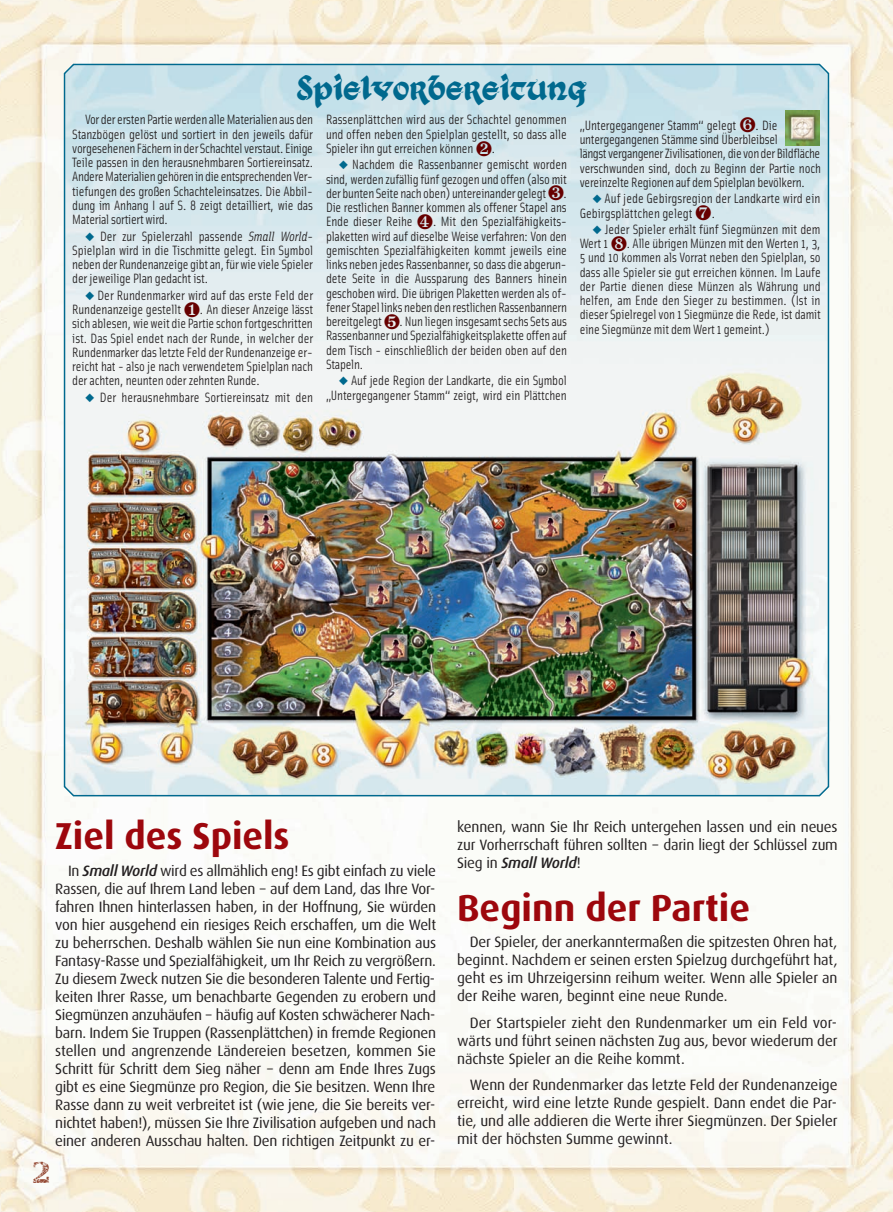
<style>
.page{position:relative;width:893px;height:1212px;background:#fff}
.page>*{position:absolute;margin:0;border:0;box-sizing:border-box;transform-origin:0 0}
.t1{font:700 37.5px "Dax";color:#9d070d}
.t2{font:37.5px "Kingthings Xander";color:#00698e}
.t3{font:27px "JI Hidden Vines";color:#954a35}
.t4{font:15px/18px "Dax";letter-spacing:-.005em;color:#231f20;text-align:justify}
.t5{font:13.5px/14.2px "Solex";letter-spacing:-.015em;color:#231f20;text-align:justify}
.s1{color:#00698e}
.s2{font-style:italic}
.s3{color:#600}
.s4{font-weight:500;font-style:italic}
</style>
<div class="page">
<img style="left:0;top:0;width:893px;height:1212px">
<img style="left:64px;top:64px;width:765px;height:732px">
<img style="left:785px;top:111px;width:34px;height:34px">
<h1 class="t2" style="left:296px;top:65px;width:292px">Spielvorbereitung</h1>
<p class="t5" style="left:72px;top:114px;width:243px;text-indent:13px">Vor der ersten Partie werden alle Materialien aus den Stanzbögen gelöst und sortiert in den jeweils dafür vorgesehenen Fächern in der Schachtel verstaut. Einige Teile passen in den herausnehmbaren Sortiereinsatz.<br>Andere Materialien gehören in die entsprechenden Ver&shy;tiefungen des großen Schachteleinsatzes. Die Abbil&shy;dung im Anhang I auf S. 8 zeigt detailliert, wie das Material sortiert wird.</p>
<p class="t5" style="left:72px;top:230px;width:242px;text-indent:13px"><span class="s1">◆</span> Der zur Spielerzahl passende <span class="s2">Small World</span>-Spielplan wird in die Tischmitte gelegt. Ein Symbol neben der Rundenanzeige gibt an, für wie viele Spieler der jeweilige Plan gedacht ist.</p>
<p class="t5" style="left:72px;top:289px;width:242px;text-indent:13px"><span class="s1">◆</span> Der Rundenmarker wird auf das erste Feld der Rundenanzeige gestellt <span class="s3">❶</span>. An dieser Anzeige lässt sich ablesen, wie weit die Partie schon fortgeschritten ist. Das Spiel endet nach der Runde, in welcher der Rundenmarker das letzte Feld der Rundenanzeige er&shy;reicht hat − also je nach verwendetem Spielplan nach der achten, neunten oder zehnten Runde.</p>
<p class="t5" style="left:85px;top:391px;width:230px"><span class="s1">◆</span> Der herausnehmbare Sortiereinsatz mit den</p>
<p class="t5" style="left:326px;top:114px;width:242px">Rassenplättchen wird aus der Schachtel genommen und offen neben den Spielplan gestellt, so dass alle Spieler ihn gut erreichen können <span class="s3">❷</span>.</p>
<p class="t5" style="left:326px;top:159px;width:243px;text-indent:13px"><span class="s1">◆</span> Nachdem die Rassenbanner gemischt worden sind, werden zufällig fünf gezogen und offen (also mit der bunten Seite nach oben) untereinander gelegt <span class="s3">❸</span>.<br>Die restlichen Banner kommen als offener Stapel ans Ende dieser Reihe <span class="s3">❹</span>. Mit den Spezialfähigkeits - plaketten wird auf dieselbe Weise verfahren: Von den gemischten Spezialfähigkeiten kommt jeweils eine links neben jedes Rassenbanner, so dass die abgerun&shy;dete Seite in die Aussparung des Banners hinein geschoben wird. Die übrigen Plaketten werden als of&shy;fener Stapel links neben den restlichen Rassenbannern bereitgelegt <span class="s3">❺</span>. Nun liegen insgesamt sechs Sets aus Rassenbanner und Spezialfähigkeitsplakette offen auf dem Tisch − einschließlich der beiden oben auf den Stapeln.</p>
<p class="t5" style="left:326px;top:375px;width:242px;text-align:right"><span class="s1">◆</span> Auf jede Region der Landkarte, die ein Symbol „Untergegangener Stamm“ zeigt, wird ein Plättchen</p>
<p class="t5" style="left:580px;top:119px;width:243px;text-align:left">„Untergegangener Stamm“ gelegt <span class="s3">❻</span>. Die untergegangenen Stämme sind Überbleibsel<br>längst vergangener Zivilisationen, die von der Bildfläche verschwunden sind, doch zu Beginn der Partie noch vereinzelte Regionen auf dem Spielplan bevölkern.</p>
<p class="t5" style="left:580px;top:193px;width:242px;text-indent:13px"><span class="s1">◆</span> Auf jede Gebirgsregion der Landkarte wird ein<br>Gebirgsplättchen gelegt <span class="s3">❼</span>.</p>
<p class="t5" style="left:580px;top:223px;width:243px;text-indent:13px"><span class="s1">◆</span> Jeder Spieler erhält fünf Siegmünzen mit dem Wert 1 <span class="s3">❽</span>. Alle übrigen Münzen mit den Werten 1, 3, 5 und 10 kommen als Vorrat neben den Spielplan, so dass alle Spieler sie gut erreichen können. Im Laufe der Partie dienen diese Münzen als Währung und helfen, am Ende den Sieger zu bestimmen. (Ist in dieser Spielregel von 1 Siegmünze die Rede, ist damit eine Siegmünze mit dem Wert 1 gemeint.)</p>
<h1 class="t1" style="left:55px;top:820px;width:236px">Ziel des Spiels</h1>
<p class="t4" style="left:55px;top:862px;width:382px;text-indent:13px">In <span class="s4">Small World</span> wird es allmählich eng! Es gibt einfach zu viele Rassen, die auf Ihrem Land leben − auf dem Land, das Ihre Vor&shy;fahren Ihnen hinterlassen haben, in der Hoffnung, Sie würden von hier ausgehend ein riesiges Reich erschaffen, um die Welt zu beherrschen. Deshalb wählen Sie nun eine Kombination aus Fantasy-Rasse und Spezialfähigkeit, um Ihr Reich zu vergrößern.<br>Zu diesem Zweck nutzen Sie die besonderen Talente und Fertig&shy;keiten Ihrer Rasse, um benachbarte Gegenden zu erobern und Siegmünzen anzuhäufen − häufig auf Kosten schwächerer Nach&shy;barn. Indem Sie Truppen (Rassenplättchen) in fremde Regionen stellen und angrenzende Ländereien besetzen, kommen Sie Schritt für Schritt dem Sieg näher − denn am Ende Ihres Zugs gibt es eine Siegmünze pro Region, die Sie besitzen. Wenn Ihre Rasse dann zu weit verbreitet ist (wie jene, die Sie bereits ver&shy;nichtet haben!), müssen Sie Ihre Zivilisation aufgeben und nach einer anderen Ausschau halten. Den richtigen Zeitpunkt zu er-</p>
<h2 class="t3" style="left:32px;top:1158px;width:19px">2</h2>
<p class="t4" style="left:457px;top:818px;width:382px">kennen, wann Sie Ihr Reich untergehen lassen und ein neues zur Vorherrschaft führen sollten − darin liegt der Schlüssel zum Sieg in <span class="s4">Small World</span>!</p>
<h1 class="t1" style="left:457px;top:891px;width:294px">Beginn der Partie</h1>
<p class="t4" style="left:457px;top:934px;width:382px;text-indent:13px">Der Spieler, der anerkanntermaßen die spitzesten Ohren hat, beginnt. Nachdem er seinen ersten Spielzug durchgeführt hat, geht es im Uhrzeigersinn reihum weiter. Wenn alle Spieler an der Reihe waren, beginnt eine neue Runde.</p>
<p class="t4" style="left:457px;top:1014px;width:382px;text-indent:13px">Der Startspieler zieht den Rundenmarker um ein Feld vor&shy;wärts und führt seinen nächsten Zug aus, bevor wiederum der nächste Spieler an die Reihe kommt.</p>
<p class="t4" style="left:457px;top:1077px;width:382px;text-indent:13px">Wenn der Rundenmarker das letzte Feld der Rundenanzeige erreicht, wird eine letzte Runde gespielt. Dann endet die Par&shy;tie, und alle addieren die Werte ihrer Siegmünzen. Der Spieler mit der höchsten Summe gewinnt.</p>
</div>
